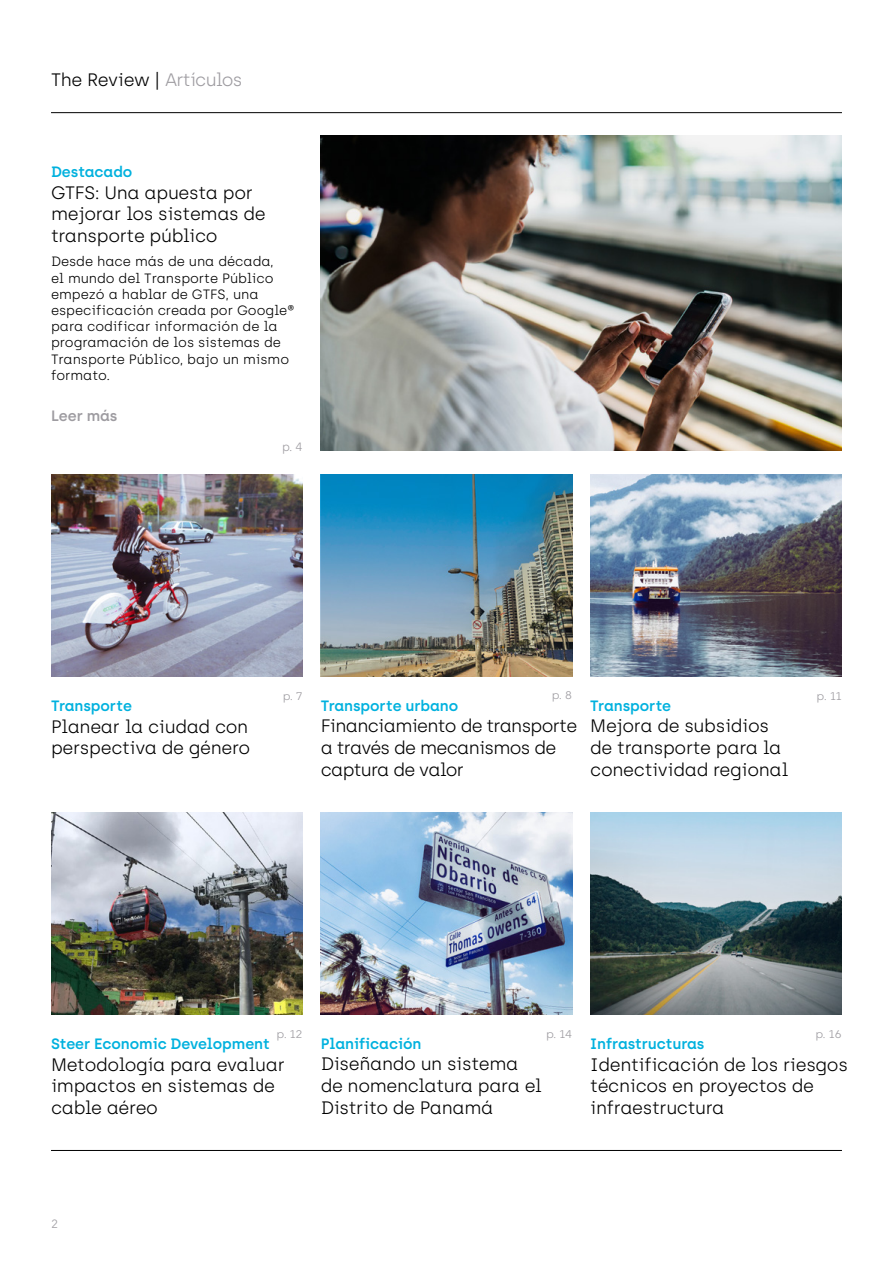
<style>
.page{position:relative;width:893px;height:1263px;background:#fff}
.page>*{position:absolute;margin:0;border:0;box-sizing:border-box;transform-origin:0 0}
.t1{font:300 18px/21.6px "Archia";letter-spacing:-.02em;color:#000}
.t2{font:300 18px/21.6px "Archia";letter-spacing:-.04em;color:#000}
.t3{font:600 15px "Archia";letter-spacing:-.005em;color:#00b1de}
.t4{font:600 15px "Archia";letter-spacing:-.005em;color:#9e9ca1}
.t5{font:300 13.5px/16.2px "Archia";letter-spacing:-.005em;color:#000}
.t6{font:300 12px "Archia";color:#9e9ca1}
.t7{font:300 11.1px "Archia";letter-spacing:-.04em;color:#9e9ca1;scale:1.08 1}
.s1{color:#9e9ca1}
</style>
<div class="page">
<hr style="left:51px;top:112px;width:791px;height:1px;background:#000">
<hr style="left:51px;top:1150px;width:791px;height:1px;background:#000">
<img style="left:321px;top:136px;width:521px;height:315px">
<img style="left:321px;top:474px;width:251px;height:202px">
<img style="left:51px;top:812px;width:252px;height:202px">
<img style="left:590px;top:474px;width:252px;height:202px">
<img style="left:51px;top:474px;width:252px;height:202px">
<img style="left:590px;top:812px;width:252px;height:202px">
<img style="left:321px;top:812px;width:251px;height:202px">
<p class="t2" style="left:51px;top:69px;width:193px">The Review | <span class="s1">Artículos</span></p>
<p class="t3" style="left:51px;top:163px;width:83px">Destacado</p>
<p class="t1" style="left:51px;top:181px;width:216px">GTFS: Una apuesta por mejorar los sistemas de transporte público</p>
<p class="t5" style="left:51px;top:254px;width:245px">Desde hace más de una década,<br>el mundo del Transporte Público empezó a hablar de GTFS, una especificación creada por Google® para codificar información de la programación de los sistemas de<br>Transporte Público, bajo un mismo formato.</p>
<p class="t4" style="left:51px;top:407px;width:68px">Leer más</p>
<p class="t6" style="left:282px;top:440px;width:22px">p. 4</p>
<p class="t3" style="left:51px;top:697px;width:82px">Transporte</p>
<p class="t1" style="left:51px;top:715px;width:201px">Planear la ciudad con perspectiva de género</p>
<p class="t7" style="left:283px;top:689px;width:20px">p. 7</p>
<p class="t7" style="left:552px;top:689px;width:21px">p. 8</p>
<p class="t7" style="left:817px;top:689px;width:25px">p. 11</p>
<p class="t3" style="left:321px;top:696px;width:139px">Transporte urbano</p>
<p class="t2" style="left:321px;top:715px;width:258px">Financiamiento de transporte a través de mecanismos de captura de valor</p>
<p class="t3" style="left:590px;top:696px;width:82px">Transporte</p>
<p class="t1" style="left:590px;top:715px;width:200px">Mejora de subsidios de transporte para la conectividad regional</p>
<p class="t7" style="left:277px;top:1027px;width:26px">p. 12</p>
<p class="t7" style="left:546px;top:1027px;width:26px">p. 14</p>
<p class="t3" style="left:321px;top:1034px;width:102px">Planificación</p>
<p class="t1" style="left:321px;top:1053px;width:223px">Diseñando un sistema de nomenclatura para el<br>Distrito de Panamá</p>
<p class="t3" style="left:51px;top:1035px;width:220px">Steer Economic Development</p>
<p class="t1" style="left:51px;top:1053px;width:235px">Metodología para evaluar impactos en sistemas de cable aéreo</p>
<p class="t7" style="left:815px;top:1028px;width:26px">p. 16</p>
<p class="t3" style="left:590px;top:1035px;width:116px">Infrastructuras</p>
<p class="t1" style="left:590px;top:1053px;width:259px">Identificación de los riesgos técnicos en proyectos de infraestructura</p>
<p class="t6" style="left:51px;top:1217px;width:9px">2</p>
</div>
